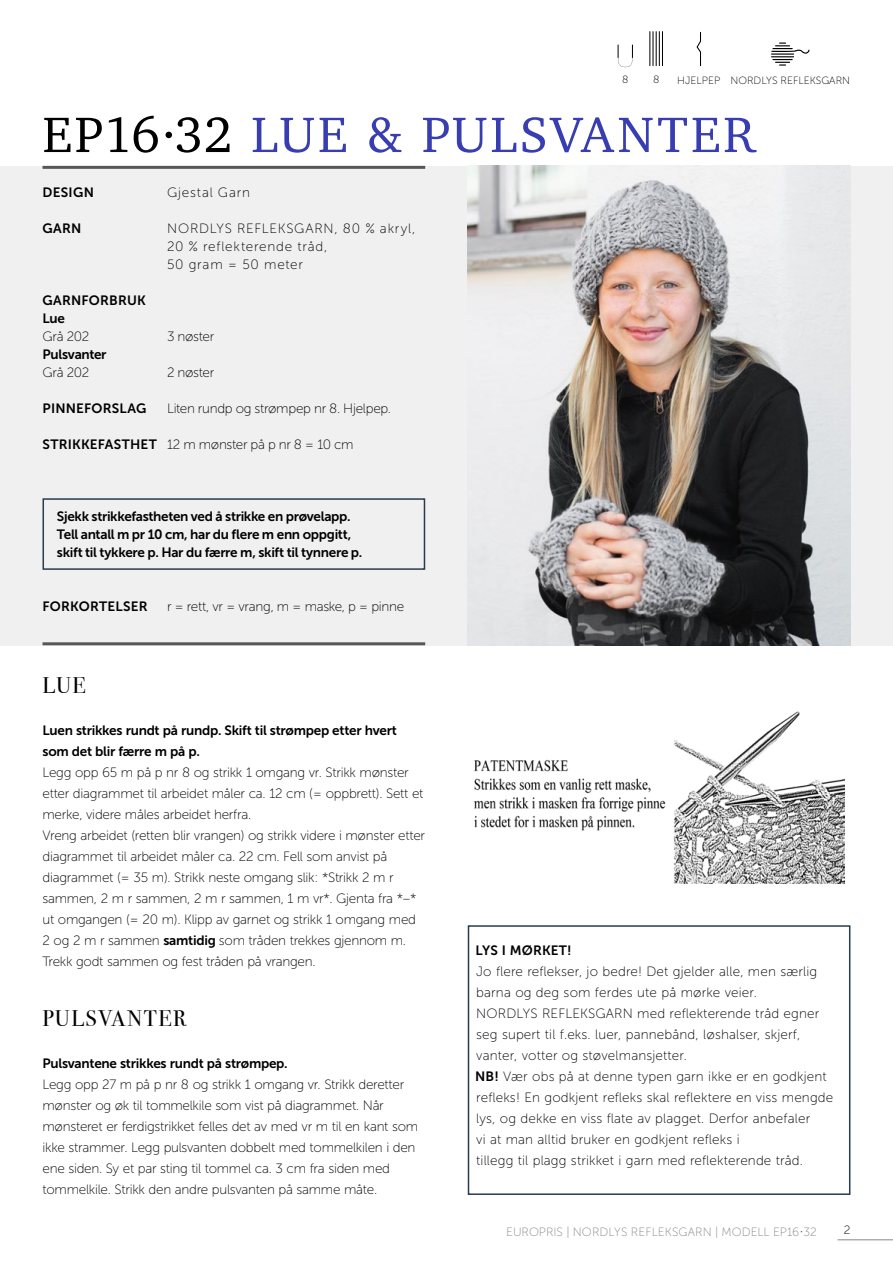
<style>
.page{position:relative;width:893px;height:1263px;background:#fff}
.page>*{position:absolute;margin:0;border:0;box-sizing:border-box;transform-origin:0 0}
.t1{font:51px "Charter";letter-spacing:.055em;color:#383eb2}
.Innhold_-_Venstresti{font:22.5px "Bodoni Svty Two ITCTT";letter-spacing:.065em;color:#000}
.Innhold_-_Venstresti-2{font:13.5px/21px "Museo Sans 100";letter-spacing:-.02em;color:#000}
.Innhold_-_Venstresti-3{font:13.5px/21px "Museo Sans 100";letter-spacing:.01em;color:#000}
.Innhold_-_Venstresti-4{font:13.5px/18px "Museo Sans 700";letter-spacing:-.02em;color:#000}
.Innhold_-_Venstresti-5{font:13.5px/18px "Museo Sans 100";letter-spacing:.06em;color:#000}
.Innhold_-_Venstresti-6{font:13.5px "Museo Sans 700";letter-spacing:.015em;color:#000}
.Innhold_-_Venstresti-7{font:13.5px "Museo Sans 700";letter-spacing:.01em;color:#000}
.t2{font:12px "Museo Sans 100";color:#878787}
.t3{font:12px "Museo Sans 100";color:#000}
.t4{font:10.5px "Museo Sans 100";color:#000}
.s1{color:#000}
.s2{font-family:"Museo Sans 100"}
.s3{font-family:"Museo Sans 700"}
.s4{font-size:15px;color:#000}
</style>
<div class="page">
<hr style="left:838px;top:1239px;width:55px;height:1px;background:#878787">
<div style="left:0;top:166px;width:893px;height:479px;background:#f0f0f0"></div>
<svg style="left:771px;top:43px;width:39px;height:23px"></svg>
<hr style="left:43px;top:166px;width:382px;height:3px;background:#575756">
<hr style="left:43px;top:642px;width:382px;height:3px;background:#575756">
<div style="left:43px;top:498px;width:382px;height:72px;border:2px solid #273c4e"></div>
<img style="left:468px;top:166px;width:382px;height:479px">
<div style="left:468px;top:925px;width:382px;height:270px;border:2px solid #273c4e"></div>
<svg style="left:696px;top:31px;width:5px;height:36px"></svg>
<img style="left:473px;top:711px;width:372px;height:172px">
<hr style="left:649px;top:31px;width:1px;height:35px;background:#000">
<hr style="left:652px;top:31px;width:1px;height:35px;background:#000">
<hr style="left:656px;top:31px;width:1px;height:35px;background:#000">
<hr style="left:659px;top:31px;width:1px;height:35px;background:#000">
<hr style="left:662px;top:31px;width:1px;height:35px;background:#000">
<svg style="left:618px;top:45px;width:15px;height:22px"></svg>
<p class="t4" style="left:622px;top:74px;width:8px">8</p>
<p class="t4" style="left:653px;top:74px;width:8px">8</p>
<p class="t4" style="left:677px;top:74px;width:44px">HJELPEP</p>
<p class="t4" style="left:730px;top:74px;width:121px">NORDLYS REFLEKSGARN</p>
<p class="t1" style="left:43px;top:91px;width:715px"><span class="s1">EP16·32</span> LUE &amp; PULSVANTER</p>
<p class="Innhold_-_Venstresti-4" style="left:43px;top:184px;width:53px">DESIGN</p>
<p class="Innhold_-_Venstresti-5" style="left:167px;top:184px;width:85px">Gjestal Garn</p>
<p class="Innhold_-_Venstresti-4" style="left:43px;top:220px;width:40px">GARN</p>
<p class="Innhold_-_Venstresti-5" style="left:167px;top:220px;width:250px">NORDLYS REFLEKSGARN, 80 % akryl,<br>20 % reflekterende tråd,<br>50 gram = 50 meter</p>
<p class="Innhold_-_Venstresti-6" style="left:43px;top:293px;width:105px">GARNFORBRUK</p>
<p class="Innhold_-_Venstresti-4" style="left:43px;top:310px;width:24px">Lue</p>
<p class="Innhold_-_Venstresti-2" style="left:43px;top:326px;width:48px">Grå 202</p>
<p class="Innhold_-_Venstresti-2" style="left:167px;top:326px;width:49px">3 nøster</p>
<p class="Innhold_-_Venstresti-4" style="left:43px;top:346px;width:66px">Pulsvanter<br><span class="s2">Grå 202</span></p>
<p class="Innhold_-_Venstresti-2" style="left:167px;top:362px;width:49px">2 nøster</p>
<p class="Innhold_-_Venstresti-6" style="left:43px;top:401px;width:105px">PINNEFORSLAG</p>
<p class="Innhold_-_Venstresti-2" style="left:167px;top:398px;width:226px">Liten rundp og strømpep nr 8. Hjelpep.</p>
<p class="Innhold_-_Venstresti-2" style="left:43px;top:434px;width:312px"><span class="s3">STRIKKEFASTHET</span> 12 m mønster på p nr 8 = 10 cm</p>
<p class="Innhold_-_Venstresti-4" style="left:57px;top:508px;width:307px">Sjekk strikkefastheten ved å strikke en prøvelapp.<br>Tell antall m pr 10 cm, har du flere m enn oppgitt, skift til tykkere p. Har du færre m, skift til tynnere p.</p>
<p class="Innhold_-_Venstresti-6" style="left:43px;top:599px;width:107px">FORKORTELSER</p>
<p class="Innhold_-_Venstresti-2" style="left:167px;top:596px;width:239px">r = rett, vr = vrang, m = maske, p = pinne</p>
<p class="Innhold_-_Venstresti" style="left:43px;top:667px;width:45px">LUE</p>
<p class="Innhold_-_Venstresti-4" style="left:43px;top:720px;width:356px;line-height:21px">Luen strikkes rundt på rundp. Skift til strømpep etter hvert som det blir færre m på p.</p>
<p class="Innhold_-_Venstresti-2" style="left:43px;top:762px;width:382px">Legg opp 65 m på p nr 8 og strikk 1 omgang vr. Strikk mønster etter diagrammet til arbeidet måler ca. 12 cm (= oppbrett). Sett et merke, videre måles arbeidet herfra.</p>
<p class="Innhold_-_Venstresti-2" style="left:43px;top:825px;width:384px">Vreng arbeidet (retten blir vrangen) og strikk videre i mønster etter diagrammet til arbeidet måler ca. 22 cm. Fell som anvist på diagrammet (= 35 m). Strikk neste omgang slik: *Strikk 2 m r sammen, 2 m r sammen, 2 m r sammen, 1 m vr*. Gjenta fra *–* ut omgangen (= 20 m). Klipp av garnet og strikk 1 omgang med 2 og 2 m r sammen <span class="s3">samtidig</span> som tråden trekkes gjennom m.<br>Trekk godt sammen og fest tråden på vrangen.</p>
<p class="Innhold_-_Venstresti" style="left:43px;top:1000px;width:145px">PULSVANTER</p>
<p class="Innhold_-_Venstresti-2" style="left:43px;top:1053px;width:377px"><span class="s3">Pulsvantene strikkes rundt på strømpep.<br></span>Legg opp 27 m på p nr 8 og strikk 1 omgang vr. Strikk deretter mønster og øk til tommelkile som vist på diagrammet. Når mønsteret er ferdigstrikket felles det av med vr m til en kant som ikke strammer. Legg pulsvanten dobbelt med tommelkilen i den ene siden. Sy et par sting til tommel ca. 3 cm fra siden med tommelkile. Strikk den andre pulsvanten på samme måte.</p>
<p class="Innhold_-_Venstresti-7" style="left:475px;top:943px;width:98px">LYS I MØRKET!</p>
<p class="Innhold_-_Venstresti-3" style="left:476px;top:961px;width:342px">Jo flere reflekser, jo bedre! Det gjelder alle, men særlig barna og deg som ferdes ute på mørke veier.</p>
<p class="Innhold_-_Venstresti-3" style="left:476px;top:1003px;width:345px">NORDLYS REFLEKSGARN med reflekterende tråd egner seg supert til f.eks. luer, pannebånd, løshalser, skjerf, vanter, votter og støvelmansjetter.</p>
<p class="Innhold_-_Venstresti-3" style="left:475px;top:1066px;width:360px"><span class="s3">NB!</span> Vær obs på at denne typen garn ikke er en godkjent refleks! En godkjent refleks skal reflektere en viss mengde lys, og dekke en viss flate av plagget. Derfor anbefaler<br>vi at man alltid bruker en godkjent refleks i<br>tillegg til plagg strikket i garn med reflekterende tråd.</p>
<p class="t2" style="left:506px;top:1225px;width:312px">EUROPRIS | NORDLYS REFLEKSGARN | MODELL EP16<span class="s4">∙</span>32</p>
<p class="t3" style="left:844px;top:1223px;width:8px">2</p>
</div>
